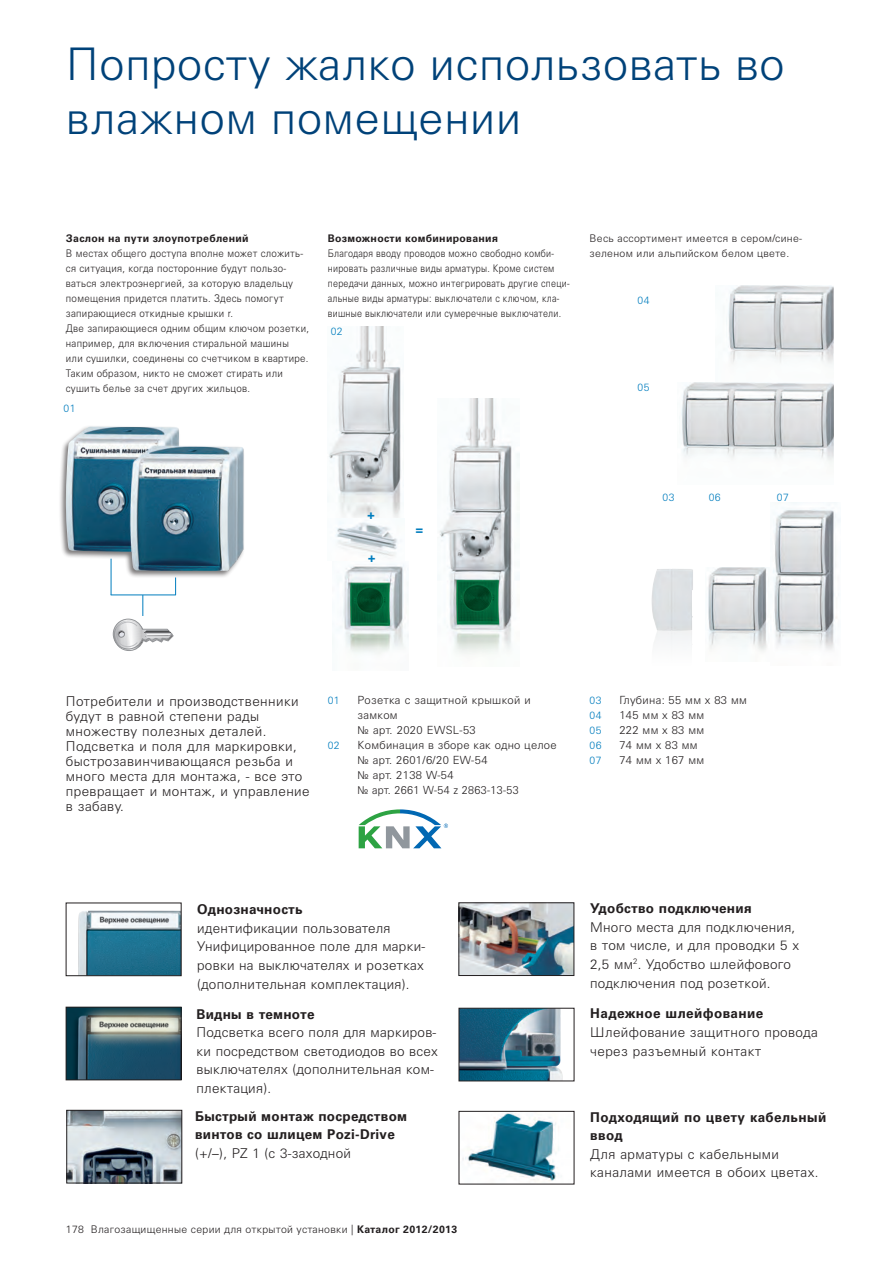
<style>
.page{position:relative;width:893px;height:1263px;background:#fff}
.page>*{position:absolute;margin:0;border:0;box-sizing:border-box;transform-origin:0 0}
.t1{font:300 45px/54px "Univers Cyr";letter-spacing:.02em;color:#004279}
.t2{font:300 13.5px/18.6px "Univers Cyr";letter-spacing:.02em;color:#231f20}
.t3{font:700 13.5px/18.6px "Univers Cyr";letter-spacing:.02em;color:#231f20}
.t4{font:700 12.3px "Univers Cyr";color:#007dbe}
.t5{font:300 11.25px/15px "Univers Cyr";letter-spacing:.03em;color:#231f20}
.t6{font:300 10.5px/15px "Univers Cyr";letter-spacing:.03em;color:#231f20;scale:.93 1}
.t7{font:300 10.5px/15px "Univers Cyr";letter-spacing:.03em;color:#231f20;scale:.86 1}
.t8{font:300 10.5px/15px "Univers Cyr";letter-spacing:.03em;color:#231f20}
.t9{font:700 10.5px "Univers Cyr";letter-spacing:.03em;color:#231f20}
.t10{font:300 10.5px "Univers Cyr";letter-spacing:.03em;color:#007dbe}
.s1{font-weight:700}
</style>
<div class="page">
<img style="left:652px;top:569px;width:41px;height:76px">
<img style="left:329px;top:326px;width:72px;height:192px">
<img style="left:462px;top:1113px;width:97px;height:68px">
<div style="left:459px;top:1111px;width:115px;height:73px;border:1px solid #231f20"></div>
<img style="left:78px;top:910px;width:101px;height:64px">
<div style="left:66px;top:903px;width:115px;height:73px;border:1px solid #231f20"></div>
<img style="left:68px;top:1009px;width:111px;height:69px">
<div style="left:66px;top:1007px;width:115px;height:73px;border:1px solid #231f20"></div>
<img style="left:461px;top:904px;width:111px;height:70px">
<div style="left:459px;top:902px;width:115px;height:74px;border:1px solid #231f20"></div>
<img style="left:69px;top:1112px;width:111px;height:69px">
<div style="left:67px;top:1110px;width:115px;height:73px;border:1px solid #231f20"></div>
<img style="left:461px;top:1010px;width:102px;height:69px">
<div style="left:459px;top:1008px;width:115px;height:73px;border:1px solid #231f20"></div>
<img style="left:340px;top:564px;width:69px;height:90px">
<img style="left:336px;top:521px;width:62px;height:36px">
<img style="left:439px;top:398px;width:80px;height:256px">
<img style="left:708px;top:567px;width:61px;height:84px">
<img style="left:715px;top:286px;width:118px;height:97px">
<img style="left:681px;top:383px;width:153px;height:80px">
<img style="left:773px;top:502px;width:68px;height:148px">
<div style="left:58px;top:425px;width:187px;height:153px;background:#231f20;opacity:.6"></div>
<img style="left:66px;top:427px;width:178px;height:144px">
<svg style="left:359px;top:809px;width:89px;height:39px"></svg>
<hr style="left:111px;top:594px;width:65px;height:1px;background:#007dbe">
<hr style="left:111px;top:559px;width:1px;height:36px;background:#007dbe">
<svg style="left:113px;top:577px;width:63px;height:74px"></svg>
<h1 class="t1" style="left:66px;top:37px;width:720px">Попросту жалко использовать во влажном помещении</h1>
<p class="t9" style="left:66px;top:232px;width:184px">Заслон на пути злоупотреблений</p>
<p class="t6" style="left:66px;top:246px;width:263px">В местах общего доступа вполне может сложить&shy;ся ситуация, когда посторонние будут пользо&shy;ваться электроэнергией, за которую владельцу помещения придется платить. Здесь помогут запирающиеся откидные крышки r.<br>Две запирающиеся одним общим ключом розетки, например, для включения стиральной машины<br>или сушилки, соединены со счетчиком в квартире.<br>Таким образом, никто не сможет стирать или сушить белье за счет других жильцов.</p>
<p class="t10" style="left:64px;top:402px;width:13px">01</p>
<p class="t9" style="left:328px;top:232px;width:172px">Возможности комбинирования</p>
<p class="t7" style="left:328px;top:246px;width:283px">Благодаря вводу проводов можно свободно комби&shy;нировать различные виды арматуры. Кроме систем передачи данных, можно интегрировать другие специ&shy;альные виды арматуры: выключатели с ключом, кла&shy;вишные выключатели или сумеречные выключатели.</p>
<p class="t10" style="left:331px;top:325px;width:13px">02</p>
<p class="t8" style="left:590px;top:231px;width:214px">Весь ассортимент имеется в сером/сине&shy;зеленом или альпийском белом цвете.</p>
<p class="t10" style="left:638px;top:294px;width:13px">04</p>
<p class="t10" style="left:638px;top:381px;width:13px">05</p>
<p class="t4" style="left:367px;top:508px;width:9px">+</p>
<p class="t4" style="left:368px;top:550px;width:9px">+</p>
<p class="t4" style="left:416px;top:522px;width:9px">=</p>
<p class="t10" style="left:662px;top:491px;width:13px">03</p>
<p class="t10" style="left:709px;top:491px;width:13px">06</p>
<p class="t10" style="left:777px;top:491px;width:13px">07</p>
<p class="t2" style="left:66px;top:693px;width:245px;line-height:15px">Потребители и производственники будут в равной степени рады множеству полезных деталей.<br>Подсветка и поля для маркировки, быстрозавинчивающаяся резьба и много места для монтажа, - все это превращает и монтаж, и управление в забаву.</p>
<p class="t10" style="left:328px;top:694px;width:13px">01</p>
<p class="t5" style="left:357px;top:692px;width:175px">Розетка с защитной крышкой и замком<br>№ арт. 2020 EWSL-53</p>
<p class="t10" style="left:328px;top:739px;width:13px">02</p>
<p class="t5" style="left:357px;top:737px;width:201px">Комбинация в зборе как одно целое № арт. 2601/6/20 EW-54<br>№ арт. 2138 W-54<br>№ арт. 2661 W-54 z 2863-13-53</p>
<p class="t10" style="left:590px;top:694px;width:13px">03</p>
<p class="t5" style="left:619px;top:692px;width:129px">Глубина: 55 мм x 83 мм</p>
<p class="t10" style="left:590px;top:709px;width:13px">04</p>
<p class="t5" style="left:619px;top:707px;width:86px">145 мм x 83 мм</p>
<p class="t10" style="left:590px;top:724px;width:13px">05</p>
<p class="t5" style="left:619px;top:722px;width:86px">222 мм x 83 мм</p>
<p class="t10" style="left:590px;top:739px;width:13px">06</p>
<p class="t5" style="left:619px;top:737px;width:80px">74 мм x 83 мм</p>
<p class="t10" style="left:590px;top:754px;width:13px">07</p>
<p class="t5" style="left:619px;top:752px;width:86px">74 мм x 167 мм</p>
<p class="t3" style="left:197px;top:900px;width:107px">Однозначность</p>
<p class="t2" style="left:197px;top:919px;width:230px">идентификации пользователя<br>Унифицированное поле для марки&shy;ровки на выключателях и розетках (дополнительная комплектация).</p>
<p class="t3" style="left:196px;top:1004px;width:120px">Видны в темноте</p>
<p class="t2" style="left:196px;top:1023px;width:243px">Подсветка всего поля для маркиров&shy;ки посредством светодиодов во всех выключателях (дополнительная ком&shy;плектация).</p>
<p class="t3" style="left:195px;top:1106px;width:214px">Быстрый монтаж посредством винтов со шлицем Pozi-Drive</p>
<p class="t2" style="left:195px;top:1143px;width:157px">(+/–), PZ 1 (с 3-заходной</p>
<p class="t8" style="left:66px;top:1222px;width:393px">178 Влагозащищенные серии для открытой установки | <span class="s1">Каталог 2012/2013</span></p>
<p class="t3" style="left:590px;top:899px;width:163px">Удобство подключения</p>
<p class="t2" style="left:590px;top:917px;width:210px">Много места для подключения, в том числе, и для проводки 5 x<br>2,5 мм<sup>2</sup>. Удобство шлейфового подключения под розеткой.</p>
<p class="t3" style="left:590px;top:1004px;width:175px">Надежное шлейфование</p>
<p class="t2" style="left:590px;top:1023px;width:229px">Шлейфование защитного провода через разъемный контакт</p>
<p class="t3" style="left:590px;top:1107px;width:237px">Подходящий по цвету кабельный ввод</p>
<p class="t2" style="left:590px;top:1145px;width:230px">Для арматуры с кабельными каналами имеется в обоих цветах.</p>
</div>
